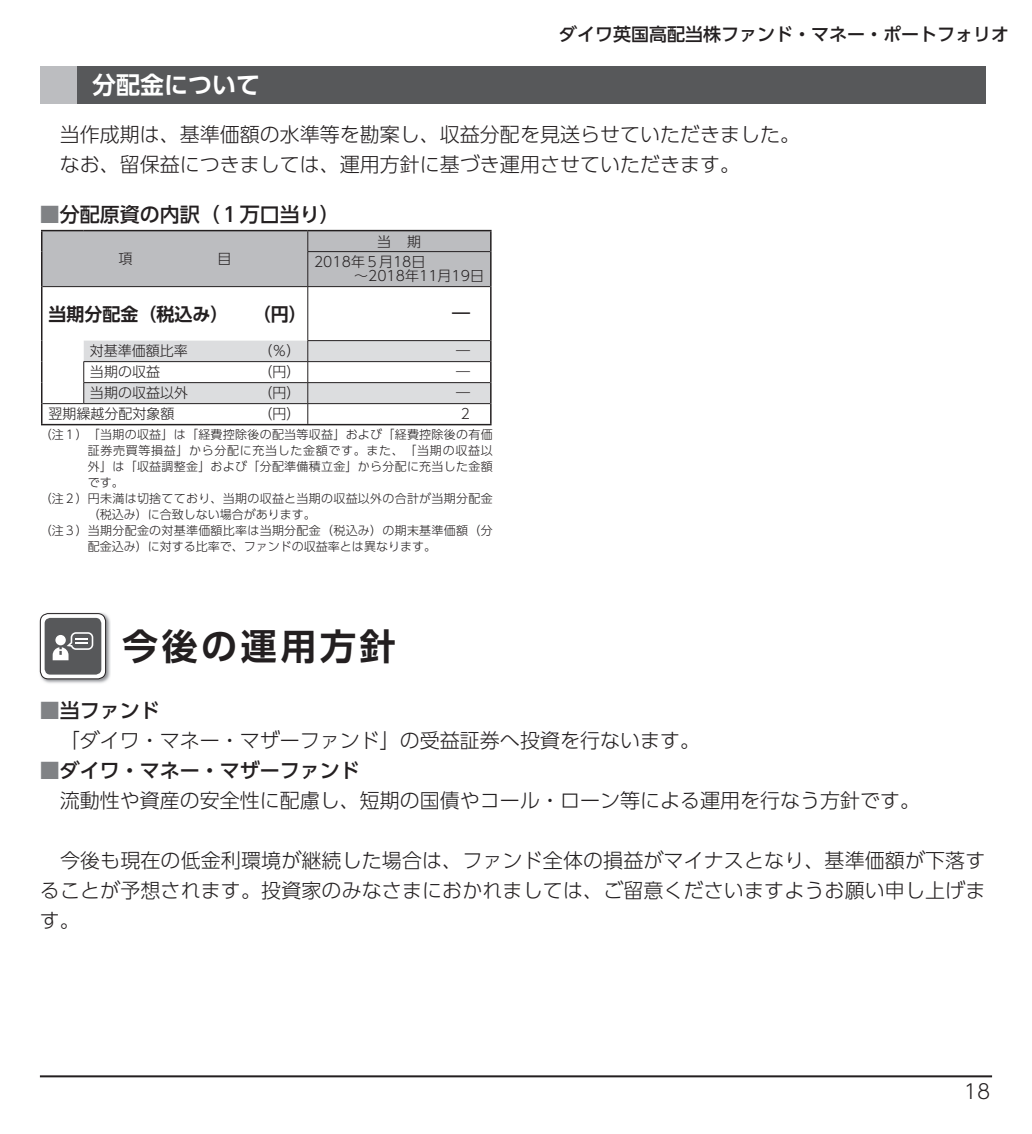
<style>
.page{position:relative;width:1032px;height:1134px;background:#fff}
.page>*{position:absolute;margin:0;border:0;box-sizing:border-box;transform-origin:0 0}
.t1{font:36px "UD Shin Go Pro De Bold 90 msp RKSJ H";letter-spacing:.1em;color:#231f20}
.t2{font:24px "UD Shin Go Pro De Bold 90 msp RKSJ H";color:#fff}
.t3{font:20px/30px "UD Shin Go Pro Light 90 msp RKSJ H";color:#231f20}
.t4{font:20px "UD Shin Go Pro Medium 90 msp RKSJ H";color:#231f20}
.t5{font:18px "UD Shin Go Pro Medium 90 msp RKSJ H";color:#231f20}
.t6{font:18px "UD Shin Go Pro De Bold 90 msp RKSJ H";color:#231f20}
.t7{font:14px/20.8px "UD Shin Go Pro Light 90 msp RKSJ H";color:#231f20}
.t8{font:12px "UD Shin Go Pro Light 90 msp RKSJ H";letter-spacing:.025em;color:#231f20}
.t9{font:12px "UD Shin Go Pro Light 90 msp RKSJ H";color:#231f20}
.t10{font:12px "UD Shin Go Pro Light 90 msp RKSJ H";letter-spacing:.055em;color:#231f20}
.s1{color:#808285}
</style>
<div class="page">
<hr style="left:40px;top:1075px;width:952px;height:2px;background:#231f20">
<hr style="left:41px;top:230px;width:43px;height:1px;background:#231f20">
<hr style="left:84px;top:230px;width:224px;height:1px;background:#231f20">
<hr style="left:308px;top:230px;width:183px;height:1px;background:#231f20">
<hr style="left:41px;top:287px;width:1px;height:54px;background:#231f20">
<hr style="left:490px;top:287px;width:1px;height:54px;background:#231f20">
<svg style="left:41px;top:341px;width:1px;height:83px"></svg>
<hr style="left:41px;top:424px;width:450px;height:1px;background:#231f20">
<div style="left:41px;top:231px;width:450px;height:56px;background:#bcbdc0"></div>
<hr style="left:307px;top:251px;width:183px;height:1px;background:#231f20">
<hr style="left:307px;top:252px;width:1px;height:34px;background:#231f20">
<hr style="left:308px;top:286px;width:182px;height:1px;background:#231f20">
<hr style="left:307px;top:287px;width:1px;height:53px;background:#231f20">
<hr style="left:307px;top:340px;width:183px;height:1px;background:#231f20">
<svg style="left:83px;top:341px;width:408px;height:83px"></svg>
<hr style="left:42px;top:403px;width:42px;height:1px;background:#231f20">
<div style="left:40px;top:66px;width:37px;height:37px;background:#bcbdc0"></div>
<div style="left:77px;top:66px;width:908px;height:37px;background:#57585a"></div>
<img style="left:39px;top:612px;width:72px;height:71px">
<svg style="left:40px;top:614px;width:66px;height:65px"></svg>
<div style="left:40px;top:613px;width:66px;height:66px;border:1px solid #231f20;border-radius:8px"></div>
<div style="left:45px;top:618px;width:56px;height:57px;background:#57585a;border-radius:6px"></div>
<svg style="left:53px;top:632px;width:40px;height:28px"></svg>
<p class="t5" style="left:559px;top:27px;width:451px">ダイワ英国高配当株ファンド・マネー・ポートフォリオ</p>
<p class="t2" style="left:92px;top:76px;width:170px">分配金について</p>
<p class="t3" style="left:40px;top:122px;width:761px">　当作成期は、基準価額の水準等を勘案し、収益分配を見送らせていただきました。　なお、留保益につきましては、運用方針に基づき運用させていただきます。</p>
<p class="t4" style="left:40px;top:207px;width:301px"><span class="s1">■</span>分配原資の内訳（１万口当り）</p>
<p class="t7" style="left:118px;top:250px;width:15px">項</p>
<p class="t7" style="left:217px;top:250px;width:15px">目</p>
<p class="t7" style="left:314px;top:233px;width:113px;text-indent:63px">当 期<br>2018年５月18日</p>
<p class="t7" style="left:354px;top:268px;width:131px">～2018年11月19日</p>
<p class="t6" style="left:48px;top:307px;width:181px">当期分配金（税込み）</p>
<p class="t6" style="left:253px;top:307px;width:55px">（円）</p>
<p class="t6" style="left:452px;top:307px;width:19px">―</p>
<p class="t7" style="left:90px;top:343px;width:99px">対基準価額比率</p>
<p class="t7" style="left:259px;top:343px;width:43px">（％）</p>
<p class="t7" style="left:456px;top:343px;width:15px">―</p>
<p class="t7" style="left:90px;top:364px;width:71px">当期の収益</p>
<p class="t7" style="left:259px;top:364px;width:43px">（円）</p>
<p class="t7" style="left:456px;top:364px;width:15px">―</p>
<p class="t7" style="left:90px;top:385px;width:100px">当期の収益以外</p>
<p class="t7" style="left:259px;top:385px;width:43px">（円）</p>
<p class="t7" style="left:456px;top:385px;width:15px">―</p>
<p class="t7" style="left:48px;top:405px;width:127px">翌期繰越分配対象額</p>
<p class="t7" style="left:259px;top:405px;width:43px">（円）</p>
<p class="t7" style="left:461px;top:405px;width:11px">2</p>
<p class="t8" style="left:40px;top:430px;width:454px">（注１）「当期の収益」は「経費控除後の配当等収益」および「経費控除後の有価</p>
<p class="t10" style="left:88px;top:446px;width:406px">証券売買等損益」から分配に充当した金額です。また、「当期の収益以</p>
<p class="t8" style="left:88px;top:462px;width:406px">外」は「収益調整金」および「分配準備積立金」から分配に充当した金額</p>
<p class="t8" style="left:88px;top:478px;width:38px">です。</p>
<p class="t8" style="left:40px;top:494px;width:454px">（注２）円未満は切捨てており、当期の収益と当期の収益以外の合計が当期分配金</p>
<p class="t9" style="left:88px;top:510px;width:230px">（税込み）に合致しない場合があります。</p>
<p class="t8" style="left:40px;top:526px;width:454px">（注３）当期分配金の対基準価額比率は当期分配金（税込み）の期末基準価額（分</p>
<p class="t9" style="left:88px;top:542px;width:350px">配金込み）に対する比率で、ファンドの収益率とは異なります。</p>
<h1 class="t1" style="left:122px;top:633px;width:275px">今後の運用方針</h1>
<p class="t4" style="left:40px;top:703px;width:121px"><span class="s1">■</span>当ファンド</p>
<p class="t3" style="left:60px;top:728px;width:641px">「ダイワ・マネー・マザーファンド」の受益証券へ投資を行ないます。</p>
<p class="t4" style="left:40px;top:763px;width:321px"><span class="s1">■</span>ダイワ・マネー・マザーファンド</p>
<p class="t3" style="left:60px;top:788px;width:861px">流動性や資産の安全性に配慮し、短期の国債やコール・ローン等による運用を行なう方針です。</p>
<p class="t3" style="left:40px;top:848px;width:947px;text-align:justify">　今後も現在の低金利環境が継続した場合は、ファンド全体の損益がマイナスとなり、基準価額が下落することが予想されます。投資家のみなさまにおかれましては、ご留意くださいますようお願い申し上げます。</p>
<p class="t3" style="left:964px;top:1079px;width:28px">18</p>
</div>
